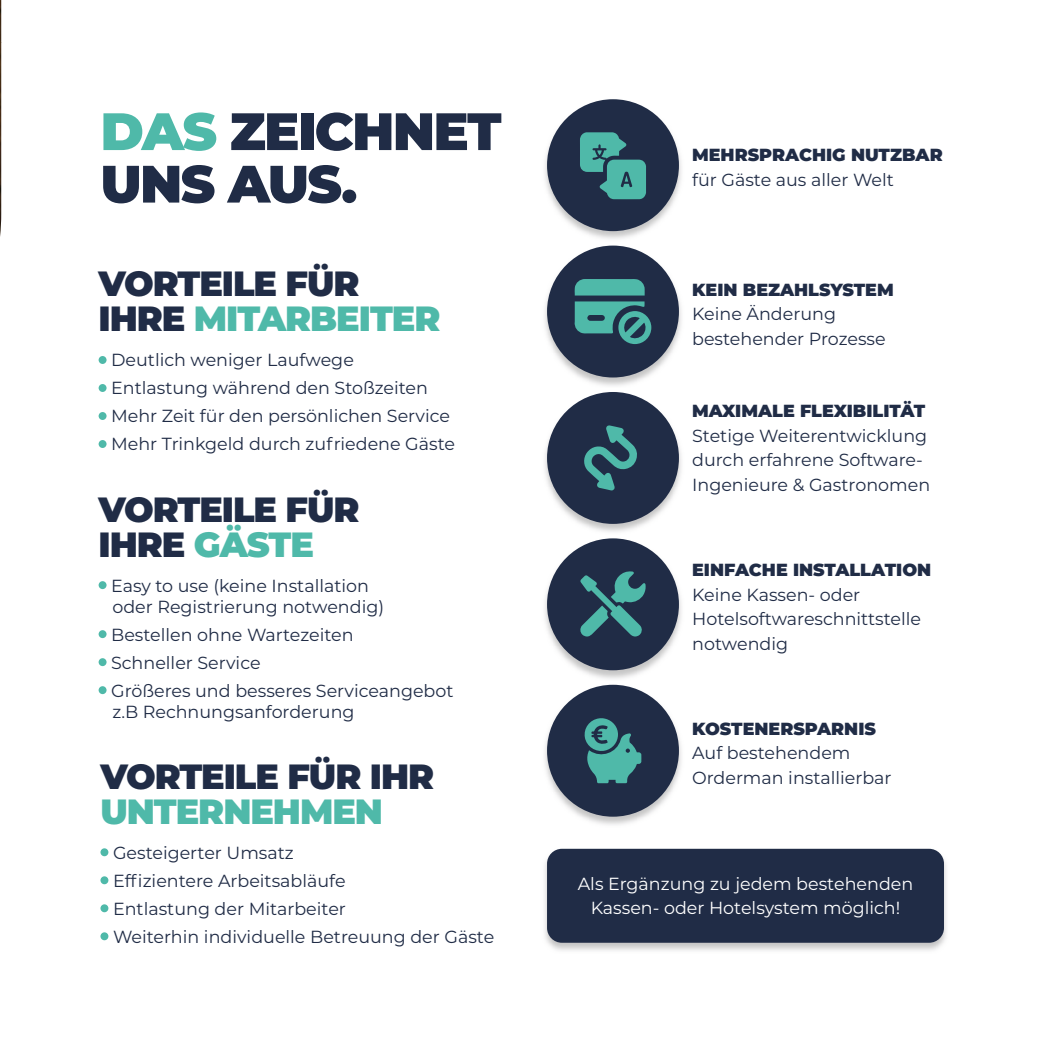
<style>
.page{position:relative;width:1042px;height:1042px;background:#fff}
.page>*{position:absolute;margin:0;border:0;box-sizing:border-box;transform-origin:0 0}
.t1{font:900 52.5px/52.5px "Montserrat";letter-spacing:-.03em;color:#202c46}
.t2{font:900 35px/35px "Montserrat";letter-spacing:-.03em;color:#202c46}
.t3{font:900 35px "Montserrat";letter-spacing:-.03em;color:#4fb9a9}
.t4{font:17.5px/28px "Montserrat";color:#202c46}
.t5{font:900 17.5px "Montserrat";color:#202c46}
.t6{font:17.5px/24.5px "Montserrat";color:#fff;text-align:center}
.s1{color:#4fb9a9}
</style>
<div class="page">
<div style="left:99px;top:356px;width:8px;height:8px;background:#4fb9a9;border-radius:50%"></div>
<div style="left:99px;top:384px;width:8px;height:8px;background:#4fb9a9;border-radius:50%"></div>
<div style="left:99px;top:412px;width:8px;height:8px;background:#4fb9a9;border-radius:50%"></div>
<div style="left:99px;top:440px;width:8px;height:8px;background:#4fb9a9;border-radius:50%"></div>
<div style="left:99px;top:581px;width:8px;height:8px;background:#4fb9a9;border-radius:50%"></div>
<div style="left:99px;top:630px;width:8px;height:8px;background:#4fb9a9;border-radius:50%"></div>
<div style="left:99px;top:658px;width:8px;height:8px;background:#4fb9a9;border-radius:50%"></div>
<div style="left:99px;top:686px;width:8px;height:8px;background:#4fb9a9;border-radius:50%"></div>
<div style="left:100px;top:848px;width:8px;height:8px;background:#4fb9a9;border-radius:50%"></div>
<div style="left:100px;top:876px;width:8px;height:8px;background:#4fb9a9;border-radius:50%"></div>
<div style="left:100px;top:904px;width:8px;height:8px;background:#4fb9a9;border-radius:50%"></div>
<div style="left:100px;top:932px;width:8px;height:8px;background:#4fb9a9;border-radius:50%"></div>
<img style="left:544px;top:99px;width:138px;height:140px">
<div style="left:547px;top:99px;width:132px;height:132px;background:#202c46;border-radius:50%"></div>
<img style="left:544px;top:245px;width:138px;height:141px">
<div style="left:547px;top:246px;width:132px;height:131px;background:#202c46;border-radius:50%"></div>
<img style="left:544px;top:541px;width:138px;height:138px">
<div style="left:547px;top:538px;width:132px;height:132px;background:#202c46;border-radius:50%"></div>
<img style="left:544px;top:392px;width:138px;height:140px">
<div style="left:547px;top:392px;width:132px;height:132px;background:#202c46;border-radius:50%"></div>
<img style="left:544px;top:684px;width:138px;height:141px">
<div style="left:547px;top:685px;width:132px;height:131px;background:#202c46;border-radius:50%"></div>
<svg style="left:580px;top:132px;width:66px;height:67px"></svg>
<svg style="left:574px;top:279px;width:71px;height:16px"></svg>
<svg style="left:574px;top:301px;width:77px;height:43px"></svg>
<svg style="left:584px;top:425px;width:53px;height:65px"></svg>
<svg style="left:580px;top:571px;width:66px;height:65px"></svg>
<svg style="left:584px;top:718px;width:57px;height:65px"></svg>
<div style="left:547px;top:849px;width:397px;height:94px;background:#202c46;border-radius:15px"></div>
<img style="left:0;top:0;width:1px;height:237px">
<h1 class="t1" style="left:100px;top:102px;width:402px"><span class="s1">DAS</span> ZEICHNET<br>UNS AUS.</h1>
<h2 class="t2" style="left:99px;top:264px;width:343px">VORTEILE FÜR<br>IHRE <span class="s1">MITARBEITER</span></h2>
<p class="t4" style="left:111px;top:346px;width:345px">Deutlich weniger Laufwege Entlastung während den Stoßzeiten Mehr Zeit für den persönlichen Service Mehr Trinkgeld durch zufriedene Gäste</p>
<h2 class="t2" style="left:99px;top:489px;width:262px">VORTEILE FÜR<br>IHRE <span class="s1">GÄSTE</span></h2>
<p class="t4" style="left:111px;top:574px;width:274px;line-height:21px">Easy to use (keine Installation oder Registrierung notwendig)</p>
<p class="t4" style="left:111px;top:620px;width:344px">Bestellen ohne Wartezeiten<br>Schneller Service<br>Größeres und besseres Serviceangebot</p>
<p class="t4" style="left:112px;top:697px;width:244px">z.B Rechnungsanforderung</p>
<h2 class="t2" style="left:100px;top:756px;width:335px">VORTEILE FÜR IHR</h2>
<h2 class="t3" style="left:100px;top:785px;width:284px">UNTERNEHMEN</h2>
<p class="t4" style="left:113px;top:838px;width:383px">Gesteigerter Umsatz<br>Effizientere Arbeitsabläufe<br>Entlastung der Mitarbeiter<br>Weiterhin individuelle Betreuung der Gäste</p>
<p class="t5" style="left:692px;top:142px;width:252px">MEHRSPRACHIG NUTZBAR</p>
<p class="t4" style="left:692px;top:165px;width:203px">für Gäste aus aller Welt</p>
<p class="t5" style="left:692px;top:276px;width:203px">KEIN BEZAHLSYSTEM</p>
<p class="t4" style="left:692px;top:301px;width:195px;line-height:24.5px">Keine Änderung bestehender Prozesse</p>
<p class="t5" style="left:692px;top:398px;width:235px">MAXIMALE FLEXIBILITÄT</p>
<p class="t4" style="left:692px;top:423px;width:240px;line-height:24.5px">Stetige Weiterentwicklung durch erfahrene Software-<br>Ingenieure &amp; Gastronomen</p>
<p class="t5" style="left:692px;top:557px;width:241px">EINFACHE INSTALLATION</p>
<p class="t4" style="left:692px;top:581px;width:230px;line-height:24.5px">Keine Kassen- oder<br>Hotelsoftwareschnittstelle notwendig</p>
<p class="t5" style="left:692px;top:715px;width:185px">KOSTENERSPARNIS</p>
<p class="t4" style="left:692px;top:740px;width:201px;line-height:24.5px">Auf bestehendem<br>Orderman installierbar</p>
<p class="t6" style="left:578px;top:870px;width:337px">Als Ergänzung zu jedem bestehenden<br>Kassen- oder Hotelsystem möglich!</p>
</div>
